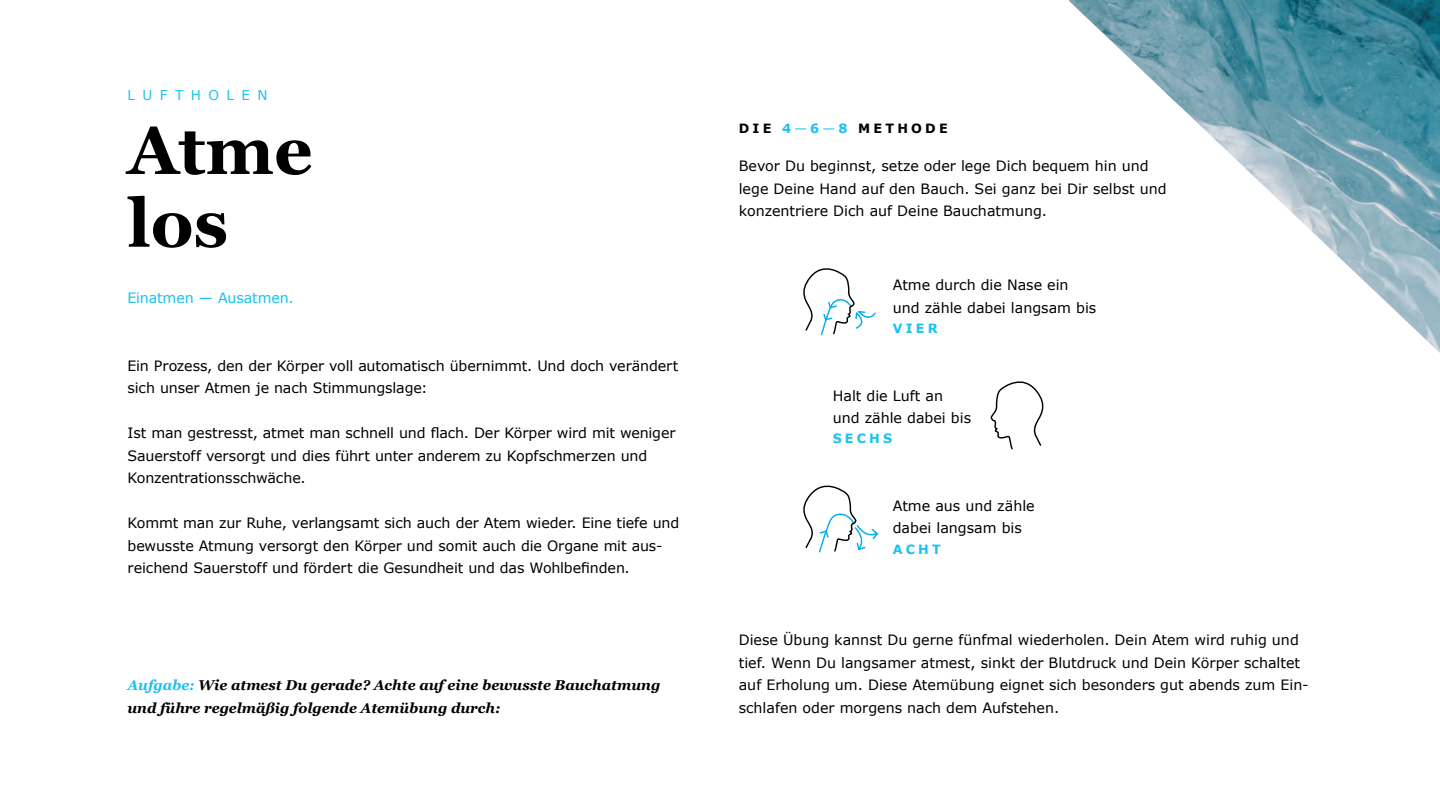
<style>
.page{position:relative;width:1440px;height:810px;background:#fff}
.page>*{position:absolute;margin:0;border:0;box-sizing:border-box;transform-origin:0 0}
.t1{font:700 67.5px/72.8px "Georgia";color:#000001}
.t2{font:14.25px/22.5px "Verdana";color:#000001}
.t3{font:italic 700 14.25px/22.5px "Georgia";color:#000001}
.t4{font:14.25px "Verdana";letter-spacing:-.01em;color:#1ac1f2}
.t5{font:13.5px "Verdana";letter-spacing:.55em;color:#1ac1f2}
.t6{font:700 12.75px "Verdana";letter-spacing:.25em;color:#000001}
.t7{font:700 12.75px "Verdana";letter-spacing:.25em;color:#1ac1f2}
.s1{color:#1ac1f2}
.s2{font-weight:400;color:#1ac1f2}
</style>
<div class="page">
<img style="left:1069px;top:0;width:371px;height:353px">
<svg style="left:990px;top:381px;width:54px;height:69px"></svg>
<svg style="left:803px;top:268px;width:73px;height:68px"></svg>
<svg style="left:803px;top:485px;width:75px;height:68px"></svg>
<p class="t5" style="left:128px;top:87px;width:141px">LUFTHOLEN</p>
<h1 class="t1" style="left:128px;top:111px;width:187px">Atme los</h1>
<p class="t4" style="left:128px;top:289px;width:168px">Einatmen — Ausatmen.</p>
<p class="t2" style="left:128px;top:355px;width:552px">Ein Prozess, den der Körper voll automatisch übernimmt. Und doch verändert sich unser Atmen je nach Stimmungslage:</p>
<p class="t2" style="left:128px;top:422px;width:550px">Ist man gestresst, atmet man schnell und flach. Der Körper wird mit weniger<br>Sauerstoff versorgt und dies führt unter anderem zu Kopfschmerzen und<br>Konzentrationsschwäche.</p>
<p class="t2" style="left:128px;top:512px;width:553px">Kommt man zur Ruhe, verlangsamt sich auch der Atem wieder. Eine tiefe und bewusste Atmung versorgt den Körper und somit auch die Organe mit aus&shy;reichend Sauerstoff und fördert die Gesundheit und das Wohlbefinden.</p>
<p class="t3" style="left:127px;top:673px;width:534px"><span class="s1">Aufgabe:</span> Wie atmest Du gerade? Achte auf eine bewusste Bauchatmung und führe regelmäßig folgende Atemübung durch:</p>
<p class="t6" style="left:739px;top:120px;width:210px">DIE <span class="s1">4</span><span class="s2">—</span><span class="s1">6</span><span class="s2">—</span><span class="s1">8</span> METHODE</p>
<p class="t2" style="left:739px;top:155px;width:429px">Bevor Du beginnst, setze oder lege Dich bequem hin und lege Deine Hand auf den Bauch. Sei ganz bei Dir selbst und konzentriere Dich auf Deine Bauchatmung.</p>
<p class="t2" style="left:893px;top:274px;width:205px">Atme durch die Nase ein und zähle dabei langsam bis</p>
<p class="t7" style="left:893px;top:320px;width:46px">VIER</p>
<p class="t2" style="left:833px;top:384px;width:140px">Halt die Luft an und zähle dabei bis</p>
<p class="t7" style="left:833px;top:430px;width:61px">SECHS</p>
<p class="t2" style="left:893px;top:495px;width:144px">Atme aus und zähle dabei langsam bis</p>
<p class="t7" style="left:893px;top:541px;width:50px">ACHT</p>
<p class="t2" style="left:739px;top:629px;width:572px">Diese Übung kannst Du gerne fünfmal wiederholen. Dein Atem wird ruhig und tief. Wenn Du langsamer atmest, sinkt der Blutdruck und Dein Körper schaltet auf Erholung um. Diese Atemübung eignet sich besonders gut abends zum Ein&shy;schlafen oder morgens nach dem Aufstehen.</p>
</div>
